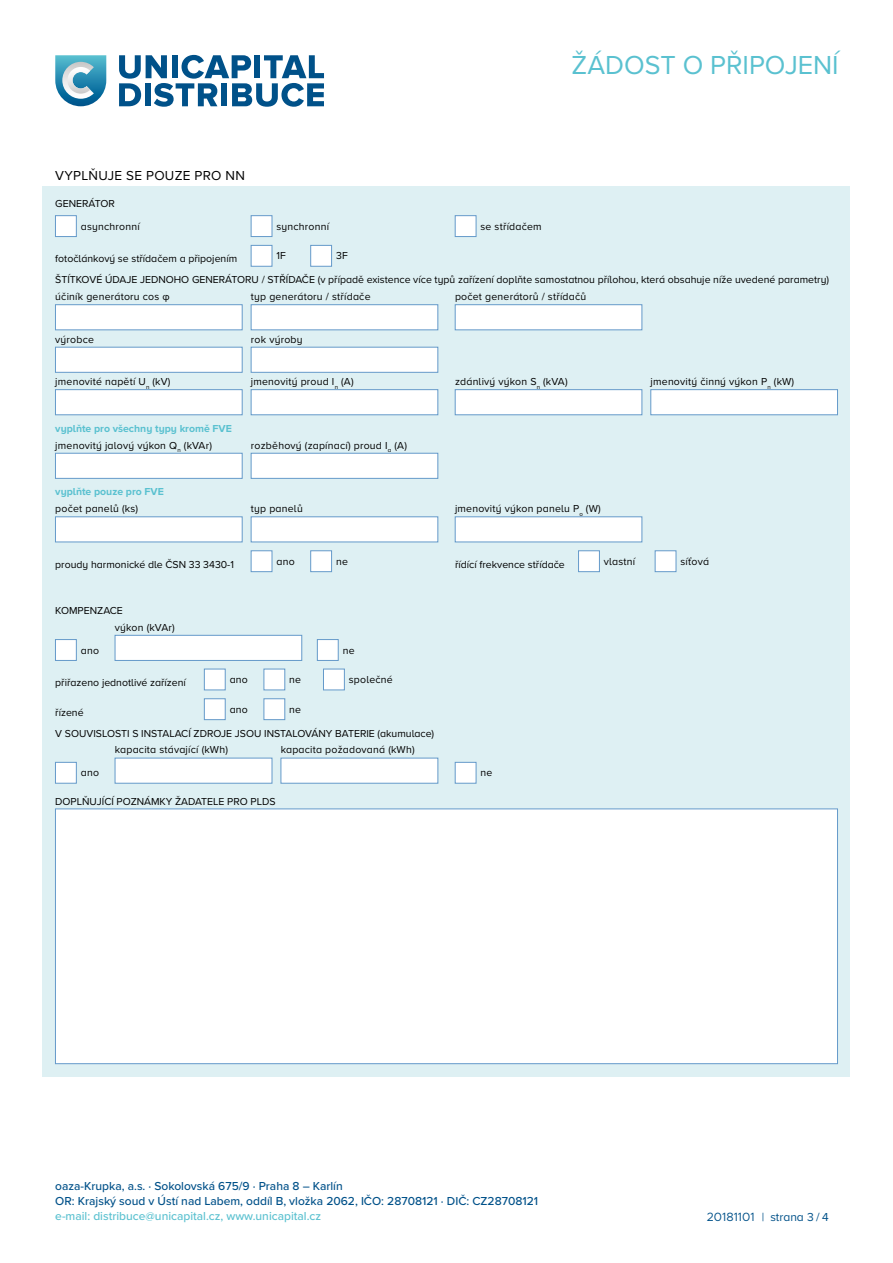
<style>
.page{position:relative;width:893px;height:1263px;background:#fff}
.page>*{position:absolute;margin:0;border:0;box-sizing:border-box;transform-origin:0 0}
.Nazev_dokumentu{font:27px "Proxima Nova A";color:#5ac1d0}
.in_nadpis{font:13.5px "Proxima Nova";letter-spacing:.02em;color:#000}
.t1{font:500 12px/15px "Proxima Nova A";color:#005189}
.t2{font:500 12px "Proxima Nova A";color:#5ac1d0}
.Paticka_cislo{font:12px "Proxima Nova";color:#005189}
.pole_nadpis{font:10.5px "Proxima Nova";letter-spacing:.02em;color:#000}
.pole_nadpis-2{font:10.5px "Proxima Nova";color:#000}
.pole_nadpis-3{font:700 10.5px "Proxima Nova";color:#5ac1d0}
.pole_nadpis_1{font:10.5px "Proxima Nova";color:#000}
.s1{font-family:"Metropolis"}
</style>
<div class="page">
<svg style="left:55px;top:55px;width:51px;height:51px"></svg>
<svg style="left:119px;top:55px;width:205px;height:52px"></svg>
<div style="left:43px;top:186px;width:807px;height:890px;background:#def0f3"></div>
<div style="left:55px;top:215px;width:22px;height:22px;background:#fff;border:1px solid #659aca"></div>
<div style="left:251px;top:215px;width:21px;height:22px;background:#fff;border:1px solid #659aca"></div>
<div style="left:455px;top:215px;width:21px;height:22px;background:#fff;border:1px solid #659aca"></div>
<div style="left:251px;top:245px;width:21px;height:21px;background:#fff;border:1px solid #659aca"></div>
<div style="left:310px;top:245px;width:22px;height:21px;background:#fff;border:1px solid #659aca"></div>
<div style="left:55px;top:304px;width:187px;height:26px;background:#fff;border:1px solid #659aca"></div>
<div style="left:251px;top:304px;width:187px;height:26px;background:#fff;border:1px solid #659aca"></div>
<div style="left:455px;top:304px;width:187px;height:26px;background:#fff;border:1px solid #659aca"></div>
<div style="left:55px;top:347px;width:187px;height:25px;background:#fff;border:1px solid #659aca"></div>
<div style="left:251px;top:347px;width:187px;height:25px;background:#fff;border:1px solid #659aca"></div>
<div style="left:55px;top:389px;width:187px;height:26px;background:#fff;border:1px solid #659aca"></div>
<div style="left:251px;top:389px;width:187px;height:26px;background:#fff;border:1px solid #659aca"></div>
<div style="left:455px;top:389px;width:187px;height:26px;background:#fff;border:1px solid #659aca"></div>
<div style="left:651px;top:389px;width:187px;height:26px;background:#fff;border:1px solid #659aca"></div>
<div style="left:55px;top:453px;width:187px;height:26px;background:#fff;border:1px solid #659aca"></div>
<div style="left:251px;top:453px;width:187px;height:26px;background:#fff;border:1px solid #659aca"></div>
<div style="left:55px;top:517px;width:187px;height:25px;background:#fff"></div>
<div style="left:251px;top:517px;width:187px;height:25px;background:#fff"></div>
<div style="left:455px;top:517px;width:187px;height:25px;background:#fff"></div>
<div style="left:251px;top:551px;width:21px;height:21px;background:#fff;border:1px solid #659aca"></div>
<div style="left:310px;top:551px;width:22px;height:21px;background:#fff;border:1px solid #659aca"></div>
<div style="left:578px;top:551px;width:22px;height:21px;background:#fff;border:1px solid #659aca"></div>
<div style="left:655px;top:551px;width:21px;height:21px;background:#fff;border:1px solid #659aca"></div>
<div style="left:55px;top:639px;width:22px;height:22px;background:#fff;border:1px solid #659aca"></div>
<div style="left:115px;top:635px;width:187px;height:26px;background:#fff;border:1px solid #659aca"></div>
<div style="left:317px;top:639px;width:21px;height:22px;background:#fff;border:1px solid #659aca"></div>
<div style="left:204px;top:669px;width:21px;height:21px;background:#fff;border:1px solid #659aca"></div>
<div style="left:264px;top:669px;width:21px;height:21px;background:#fff;border:1px solid #659aca"></div>
<div style="left:323px;top:669px;width:22px;height:21px;background:#fff;border:1px solid #659aca"></div>
<div style="left:204px;top:698px;width:21px;height:22px;background:#fff;border:1px solid #659aca"></div>
<div style="left:264px;top:698px;width:21px;height:22px;background:#fff;border:1px solid #659aca"></div>
<div style="left:55px;top:762px;width:22px;height:21px;background:#fff;border:1px solid #659aca"></div>
<div style="left:115px;top:758px;width:157px;height:25px;background:#fff"></div>
<div style="left:281px;top:758px;width:157px;height:25px;background:#fff"></div>
<div style="left:455px;top:762px;width:21px;height:21px;background:#fff;border:1px solid #659aca"></div>
<div style="left:55px;top:809px;width:783px;height:255px;background:#fff;border:1px solid #659aca"></div>
<p class="in_nadpis" style="left:55px;top:165px;width:191px">VYPLŇUJE SE POUZE PRO NN</p>
<p class="Nazev_dokumentu" style="left:572px;top:44px;width:269px">ŽÁDOST O PŘIPOJENÍ</p>
<p class="pole_nadpis-2" style="left:55px;top:196px;width:61px">GENERÁTOR</p>
<p class="pole_nadpis" style="left:81px;top:218px;width:60px">asynchronní</p>
<p class="pole_nadpis" style="left:276px;top:218px;width:54px">synchronní</p>
<p class="pole_nadpis" style="left:480px;top:218px;width:63px">se střídačem</p>
<p class="pole_nadpis-2" style="left:55px;top:251px;width:183px">fotočlánkový se střídačem a připojením</p>
<p class="pole_nadpis-2" style="left:276px;top:248px;width:11px">1F</p>
<p class="pole_nadpis-2" style="left:336px;top:248px;width:13px">3F</p>
<p class="pole_nadpis-2" style="left:55px;top:272px;width:775px">ŠTÍTKOVÉ ÚDAJE JEDNOHO GENERÁTORU / STŘÍDAČE (v případě existence více typů zařízení doplňte samostatnou přílohou, která obsahuje níže uvedené parametry)</p>
<p class="pole_nadpis" style="left:55px;top:289px;width:116px">účiník generátoru cos φ</p>
<p class="pole_nadpis" style="left:251px;top:289px;width:121px">typ generátoru / střídače</p>
<p class="pole_nadpis" style="left:455px;top:289px;width:133px">počet generátorů / střídačů</p>
<p class="pole_nadpis" style="left:55px;top:331px;width:40px">výrobce</p>
<p class="pole_nadpis" style="left:251px;top:331px;width:53px">rok výroby</p>
<p class="pole_nadpis" style="left:55px;top:374px;width:117px">jmenovité napětí U<sub>n</sub> (kV)</p>
<p class="pole_nadpis" style="left:251px;top:374px;width:104px">jmenovitý proud I<sub>n</sub> (A)</p>
<p class="pole_nadpis" style="left:455px;top:374px;width:114px">zdánlivý výkon S<sub>n</sub> (kVA)</p>
<p class="pole_nadpis" style="left:651px;top:374px;width:145px">jmenovitý činný výkon P<sub>n</sub> (kW)</p>
<p class="pole_nadpis-3" style="left:55px;top:420px;width:178px">vyplňte pro všechny typy kromě FVE</p>
<p class="pole_nadpis" style="left:55px;top:437px;width:158px">jmenovitý jalový výkon Q<sub>n</sub> (kVAr)</p>
<p class="pole_nadpis" style="left:251px;top:437px;width:158px">rozběhový (zapínací) proud I<sub>a</sub> (A)</p>
<p class="pole_nadpis-3" style="left:55px;top:484px;width:110px">vyplňte pouze pro FVE</p>
<p class="pole_nadpis" style="left:55px;top:501px;width:84px">počet panelů (ks)</p>
<p class="pole_nadpis" style="left:251px;top:501px;width:53px">typ panelů</p>
<p class="pole_nadpis" style="left:455px;top:501px;width:147px">jmenovitý výkon panelu P<sub>o</sub> (W)</p>
<p class="pole_nadpis-2" style="left:55px;top:556px;width:180px">proudy harmonické dle ČSN 33 3430-1</p>
<p class="pole_nadpis-2" style="left:276px;top:553px;width:20px">ano</p>
<p class="pole_nadpis-2" style="left:336px;top:553px;width:13px">ne</p>
<p class="pole_nadpis-2" style="left:455px;top:556px;width:111px">řídící frekvence střídače</p>
<p class="pole_nadpis" style="left:604px;top:553px;width:33px">vlastní</p>
<p class="pole_nadpis-2" style="left:680px;top:553px;width:30px">síťová</p>
<p class="pole_nadpis-2" style="left:55px;top:603px;width:69px">KOMPENZACE</p>
<p class="pole_nadpis-2" style="left:81px;top:642px;width:20px">ano</p>
<p class="pole_nadpis" style="left:115px;top:619px;width:61px">výkon (kVAr)</p>
<p class="pole_nadpis-2" style="left:343px;top:642px;width:13px">ne</p>
<p class="pole_nadpis-2" style="left:55px;top:675px;width:132px">přiřazeno jednotlivé zařízení</p>
<p class="pole_nadpis-2" style="left:230px;top:672px;width:20px">ano</p>
<p class="pole_nadpis-2" style="left:289px;top:672px;width:13px">ne</p>
<p class="pole_nadpis" style="left:349px;top:672px;width:46px">společné</p>
<p class="pole_nadpis-2" style="left:55px;top:704px;width:30px">řízené</p>
<p class="pole_nadpis-2" style="left:230px;top:701px;width:20px">ano</p>
<p class="pole_nadpis-2" style="left:289px;top:701px;width:13px">ne</p>
<p class="pole_nadpis-2" style="left:55px;top:725px;width:380px">V SOUVISLOSTI S INSTALACÍ ZDROJE JSOU INSTALOVÁNY BATERIE (akumulace)</p>
<p class="pole_nadpis-2" style="left:81px;top:765px;width:20px">ano</p>
<p class="pole_nadpis" style="left:115px;top:742px;width:115px">kapacita stávající (kWh)</p>
<p class="pole_nadpis" style="left:281px;top:742px;width:135px">kapacita požadovaná (kWh)</p>
<p class="pole_nadpis_1" style="left:55px;top:793px;width:222px">DOPLŇUJÍCÍ POZNÁMKY ŽADATELE PRO PLDS</p>
<p class="pole_nadpis-2" style="left:480px;top:765px;width:13px">ne</p>
<p class="t1" style="left:55px;top:1178px;width:484px">oaza-Krupka, a.s. · Sokolovská 675/9 · Praha 8 – Karlín<br>OR: Krajský soud v Ústí nad Labem, oddíl B, vložka 2062, IČO: 28708121 · DIČ: CZ28708121</p>
<p class="t2" style="left:55px;top:1207px;width:267px">e-mail: distribuce@unicapital.cz, www.unicapital.cz</p>
<p class="Paticka_cislo" style="left:707px;top:1208px;width:123px"><span class="s1">20181101</span> | strana 3 / 4</p>
</div>
